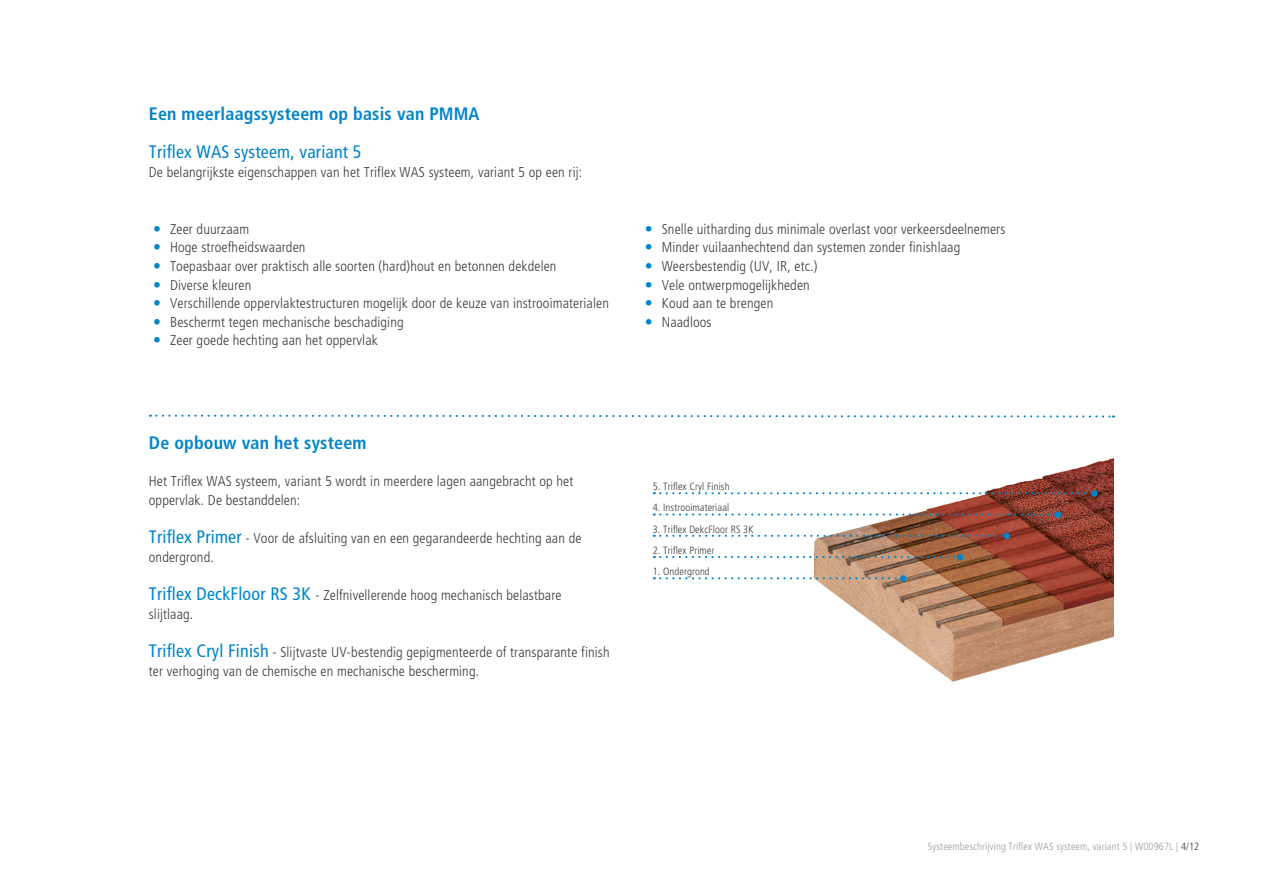
<style>
.page{position:relative;width:1263px;height:893px;background:#fff}
.page>*{position:absolute;margin:0;border:0;box-sizing:border-box;transform-origin:0 0}
.t1{font:700 condensed 18px "Frutiger LT Pro";letter-spacing:.01em;color:#0084ca}
.t2{font:condensed 18px "Frutiger LT Pro";letter-spacing:.01em;color:#0084ca}
.t3{font:300 condensed 14.25px/18.6px "Frutiger LT Pro";letter-spacing:.01em;color:#3c3c3b}
.t4{font:300 condensed 10.5px "Frutiger LT Pro";letter-spacing:.01em;color:#3c3c3b}
.t5{font:300 condensed 10.5px "Frutiger LT Pro";letter-spacing:.01em;color:#9d9d9c}
.s1{font-weight:400;font-size:18px;color:#0084ca}
.s2{color:#3c3c3b}
</style>
<div class="page">
<img style="left:814px;top:455px;width:300px;height:227px">
<svg style="left:150px;top:414px;width:964px;height:4px"></svg>
<svg style="left:654px;top:554px;width:309px;height:6px"></svg>
<svg style="left:654px;top:534px;width:349px;height:4px"></svg>
<div style="left:1003px;top:533px;width:7px;height:6px;border:2px solid #0084ca;border-radius:50%"></div>
<svg style="left:654px;top:491px;width:441px;height:5px"></svg>
<div style="left:1091px;top:490px;width:7px;height:7px;border:2px solid #0084ca;border-radius:50%"></div>
<svg style="left:654px;top:512px;width:407px;height:6px"></svg>
<svg style="left:654px;top:576px;width:247px;height:5px"></svg>
<div style="left:900px;top:575px;width:6px;height:7px;border:2px solid #0084ca;border-radius:50%"></div>
<p class="t1" style="left:149px;top:103px;width:332px">Een meerlaagssysteem op basis van PMMA</p>
<p class="t2" style="left:149px;top:141px;width:214px">Triflex WAS systeem, variant 5</p>
<p class="t3" style="left:149px;top:163px;width:435px">De belangrijkste eigenschappen van het Triflex WAS systeem, variant 5 op een rij:</p>
<p class="t3" style="left:170px;top:220px;width:81px">Zeer duurzaam</p>
<p class="t3" style="left:170px;top:238px;width:137px">Hoge stroefheidswaarden</p>
<p class="t3" style="left:170px;top:257px;width:388px">Toepasbaar over praktisch alle soorten (hard)hout en betonnen dekdelen</p>
<p class="t3" style="left:170px;top:275px;width:83px">Diverse kleuren</p>
<p class="t3" style="left:170px;top:294px;width:440px">Verschillende oppervlaktestructuren mogelijk door de keuze van instrooimaterialen</p>
<p class="t3" style="left:170px;top:312px;width:235px">Beschermt tegen mechanische beschadiging</p>
<p class="t3" style="left:170px;top:331px;width:209px">Zeer goede hechting aan het oppervlak</p>
<p class="t1" style="left:149px;top:432px;width:219px">De opbouw van het systeem</p>
<p class="t3" style="left:149px;top:472px;width:426px">Het Triflex WAS systeem, variant 5 wordt in meerdere lagen aangebracht op het oppervlak. De bestanddelen:</p>
<p class="t3" style="left:149px;top:529px;width:434px"><span class="s1">Triflex Primer</span> - Voor de afsluiting van en een gegarandeerde hechting aan de ondergrond.</p>
<p class="t3" style="left:149px;top:586px;width:414px"><span class="s1">Triflex DeckFloor RS 3K</span> - Zelfnivellerende hoog mechanisch belastbare slijtlaag.</p>
<p class="t3" style="left:149px;top:643px;width:462px"><span class="s1">Triflex Cryl Finish</span> - Slijtvaste UV-bestendig gepigmenteerde of transparante finish ter verhoging van de chemische en mechanische bescherming.</p>
<p class="t3" style="left:662px;top:220px;width:345px">Snelle uitharding dus minimale overlast voor verkeersdeelnemers</p>
<p class="t3" style="left:662px;top:238px;width:300px">Minder vuilaanhechtend dan systemen zonder finishlaag</p>
<p class="t3" style="left:662px;top:257px;width:157px">Weersbestendig (UV, IR, etc.)</p>
<p class="t3" style="left:662px;top:275px;width:150px">Vele ontwerpmogelijkheden</p>
<p class="t3" style="left:662px;top:294px;width:113px">Koud aan te brengen</p>
<p class="t3" style="left:662px;top:312px;width:51px">Naadloos</p>
<p class="t4" style="left:653px;top:480px;width:78px">5. Triflex Cryl Finish</p>
<p class="t4" style="left:653px;top:502px;width:78px">4. Instrooimateriaal</p>
<p class="t4" style="left:653px;top:523px;width:102px">3. Triflex DekcFloor RS 3K</p>
<p class="t4" style="left:653px;top:544px;width:63px">2. Triflex Primer</p>
<p class="t4" style="left:653px;top:565px;width:59px">1. Ondergrond</p>
<p class="t5" style="left:928px;top:840px;width:273px">Systeembeschrijving Triflex WAS systeem, variant 5 | W00967L | <span class="s2">4/12</span></p>
</div>
